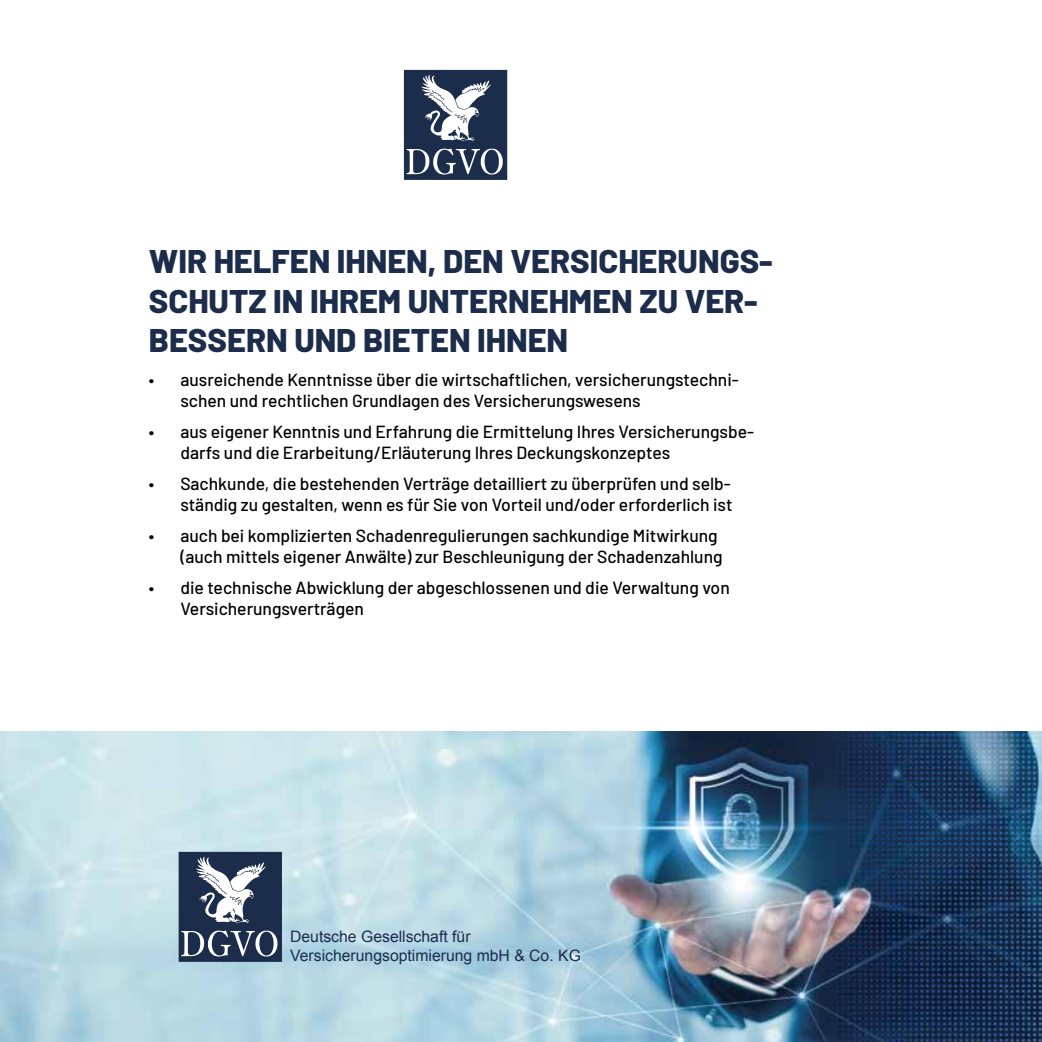
<style>
.page{position:relative;width:1042px;height:1042px;background:#fff}
.page>*{position:absolute;margin:0;border:0;box-sizing:border-box;transform-origin:0 0}
.t1{font:800 32.73px/39.2px "Barlow";color:#1c2c4b}
.t2{font:500 17.5px/21px "Barlow";color:#000}
.t3{font:15.75px/18.9px "Arial";color:#1c2c4b}
</style>
<div class="page">
<img style="left:0;top:731px;width:1042px;height:311px">
<svg style="left:179px;top:852px;width:103px;height:110px"></svg>
<svg style="left:404px;top:70px;width:103px;height:110px"></svg>
<h1 class="t1" style="left:149px;top:240px;width:625px">WIR HELFEN IHNEN, DEN VERSICHERUNGS-<br>SCHUTZ IN IHREM UNTERNEHMEN ZU VER-<br>BESSERN UND BIETEN IHNEN</h1>
<p class="t2" style="left:180px;top:368px;width:560px;text-indent:-32px">• ausreichende Kenntnisse über die wirtschaftlichen, versicherungstechni&shy;schen und rechtlichen Grundlagen des Versicherungswesens</p>
<p class="t2" style="left:180px;top:420px;width:575px;text-indent:-32px">• aus eigener Kenntnis und Erfahrung die Ermittelung Ihres Versicherungsbe&shy;darfs und die Erarbeitung/Erläuterung Ihres Deckungskonzeptes</p>
<p class="t2" style="left:149px;top:472px;width:585px;text-align:right">• Sachkunde, die bestehenden Verträge detailliert zu überprüfen und selb&shy;ständig zu gestalten, wenn es für Sie von Vorteil und/oder erforderlich ist</p>
<p class="t2" style="left:149px;top:524px;width:575px;text-align:right">• auch bei komplizierten Schadenregulierungen sachkundige Mitwirkung (auch mittels eigener Anwälte) zur Beschleunigung der Schadenzahlung</p>
<p class="t2" style="left:180px;top:576px;width:551px;text-indent:-32px">• die technische Abwicklung der abgeschlossenen und die Verwaltung von<br>Versicherungsverträgen</p>
<p class="t3" style="left:290px;top:927px;width:292px">Deutsche Gesellschaft für<br>Versicherungsoptimierung mbH &amp; Co. KG</p>
</div>
